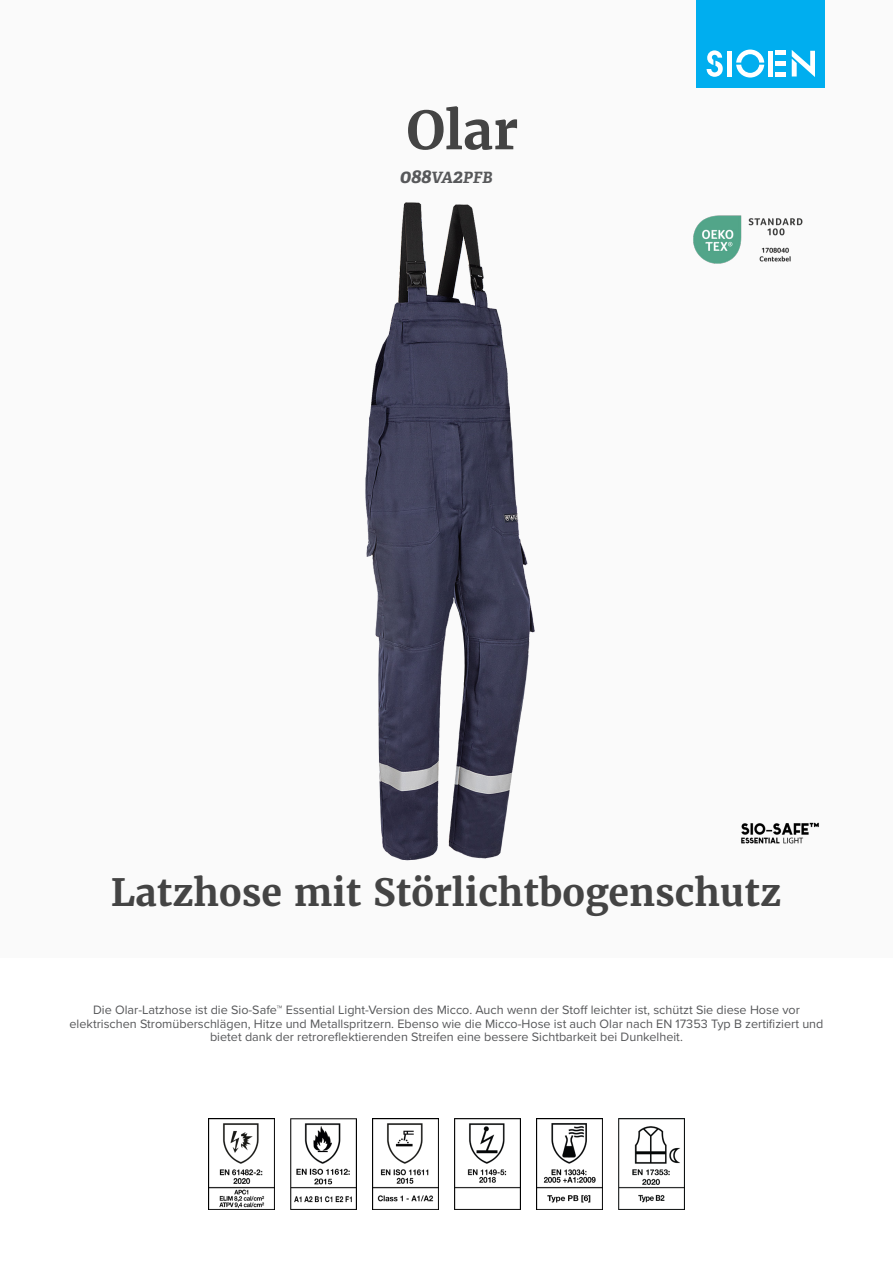
<style>
.page{position:relative;width:893px;height:1263px;background:#fff}
.page>*{position:absolute;margin:0;border:0;box-sizing:border-box;transform-origin:0 0}
.product_name{font:700 52.5px "Merriweather";color:#444}
.product_h2{font:700 37.5px "Merriweather";color:#444}
.product_ref{font:italic 700 15.6px "Adelle";color:#57585a}
.product_description{font:12.6px/13.6px "Proxima Nova";color:#57585a;text-align:center}
.s1{font-size:19.5px}
</style>
<div class="page">
<div style="left:0;top:0;width:893px;height:957px;background:#fafafa"></div>
<div style="left:697px;top:0;width:128px;height:88px;background:#00aeef"></div>
<svg style="left:707px;top:50px;width:16px;height:27px"></svg>
<svg style="left:736px;top:50px;width:28px;height:28px"></svg>
<div style="left:727px;top:51px;width:5px;height:26px;background:#fff"></div>
<div style="left:768px;top:51px;width:5px;height:26px;background:#fff"></div>
<div style="left:775px;top:72px;width:11px;height:5px;background:#fff"></div>
<div style="left:775px;top:61px;width:11px;height:5px;background:#fff"></div>
<hr style="left:775px;top:51px;width:11px;height:4px;background:#fff">
<svg style="left:792px;top:50px;width:23px;height:27px"></svg>
<img style="left:741px;top:822px;width:78px;height:22px">
<img style="left:693px;top:215px;width:110px;height:49px">
<img style="left:208px;top:1118px;width:66px;height:92px">
<img style="left:290px;top:1118px;width:67px;height:92px">
<img style="left:372px;top:1118px;width:66px;height:92px">
<img style="left:454px;top:1118px;width:67px;height:92px">
<img style="left:536px;top:1118px;width:67px;height:92px">
<img style="left:618px;top:1118px;width:67px;height:92px">
<img style="left:365px;top:202px;width:170px;height:659px">
<p class="product_name" style="left:407px;top:97px;width:113px">Olar</p>
<p class="product_ref" style="left:400px;top:168px;width:94px"><span class="s1">088</span>VA<span class="s1">2</span>PFB</p>
<p class="product_h2" style="left:111px;top:868px;width:672px">Latzhose mit Störlichtbogenschutz</p>
<p class="product_description" style="left:70px;top:1002px;width:755px">Die Olar-Latzhose ist die Sio-Safe™ Essential Light-Version des Micco. Auch wenn der Stoff leichter ist, schützt Sie diese Hose vor elektrischen Stromüberschlägen, Hitze und Metallspritzern. Ebenso wie die Micco-Hose ist auch Olar nach EN 17353 Typ B zertifiziert und bietet dank der retroreflektierenden Streifen eine bessere Sichtbarkeit bei Dunkelheit.</p>
</div>
